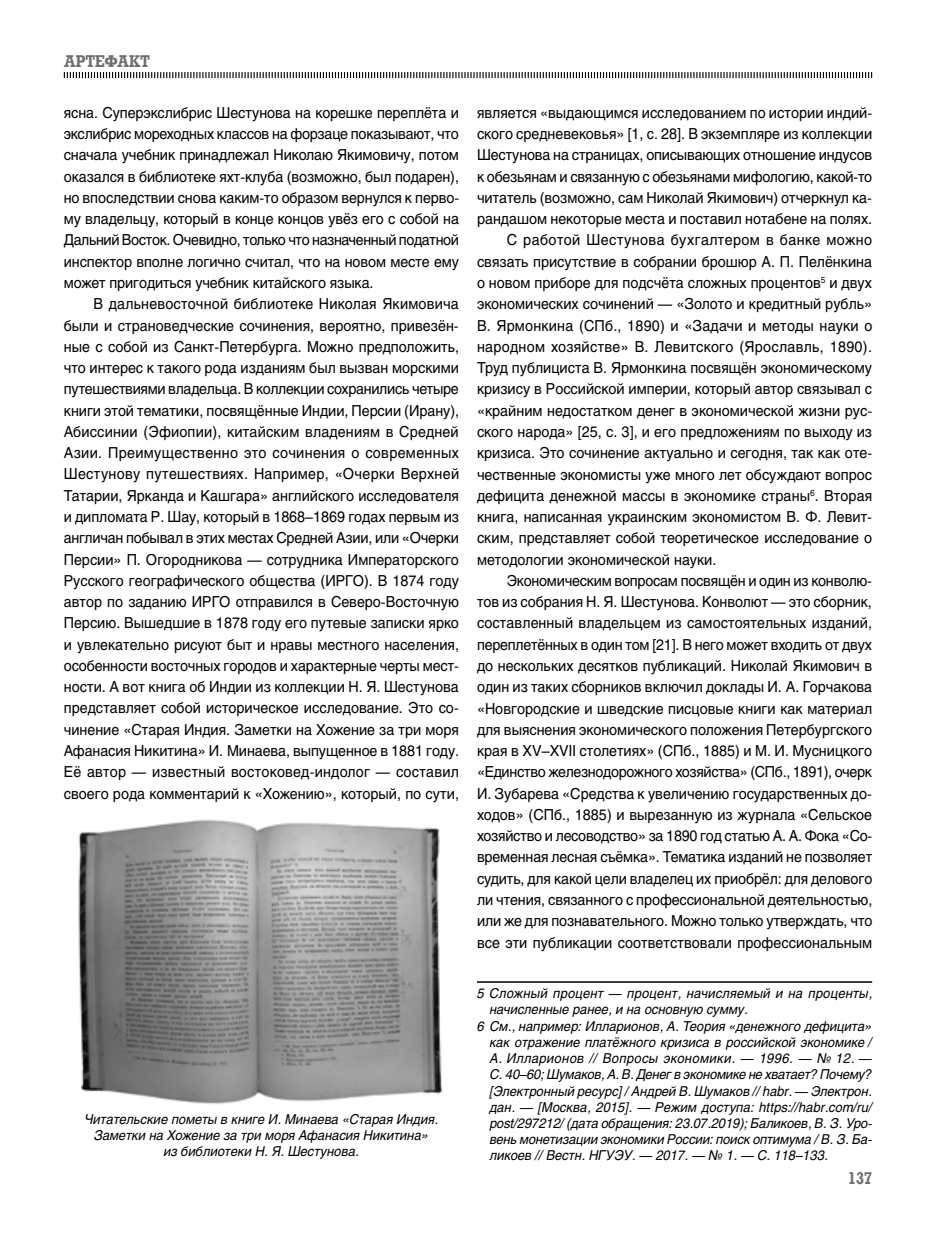
<style>
.page{position:relative;width:936px;height:1234px;background:#fff}
.page>*{position:absolute;margin:0;border:0;box-sizing:border-box;transform-origin:0 0}
.t1{font:700 16.5px "Rodeo";color:#706f6f;scale:.9 1}
.t2{font:15px/21.3px "Helios";color:#000;text-align:justify;scale:.95 1}
.t3{font:15px "Helios";letter-spacing:-.02em;color:#000;scale:.95 1}
.t4{font:15px "Helios";letter-spacing:-.025em;color:#000;scale:.95 1}
.t5{font:15px "Helios";letter-spacing:.02em;color:#000;scale:.95 1}
.t6{font:15px "Helios";letter-spacing:.03em;color:#000;scale:.95 1}
.t7{font:italic 13.5px/16.2px "Helios";color:#000;text-align:center;scale:.95 1}
.t8{font:italic 13.5px "Helios";letter-spacing:.02em;color:#000;scale:.95 1}
.t9{font:italic 13.5px "Helios";letter-spacing:.03em;color:#000;scale:.95 1}
</style>
<div class="page">
<svg style="left:63px;top:72px;width:809px;height:7px"></svg>
<hr style="left:477px;top:981px;width:395px;height:1px;background:#000">
<img style="left:78px;top:820px;width:365px;height:285px">
<p class="t1" style="left:64px;top:51px;width:97px">АРТЕФАКТ</p>
<p class="t2" style="left:64px;top:102px;width:417px">ясна. Суперэкслибрис Шестунова на корешке переплёта и экслибрис мореходных классов на форзаце показывают, что сначала учебник принадлежал Николаю Якимовичу, потом оказался в библиотеке яхт-клуба (возможно, был подарен), но впоследствии снова каким-то образом вернулся к перво&shy;му владельцу, который в конце концов увёз его с собой на Дальний Восток. Очевидно, только что назначенный податной инспектор вполне логично считал, что на новом месте ему может пригодиться учебник китайского языка.</p>
<p class="t2" style="left:64px;top:293px;width:417px;text-indent:30px">В дальневосточной библиотеке Николая Якимовича были и страноведческие сочинения, вероятно, привезён&shy;ные с собой из Санкт-Петербурга. Можно предположить, что интерес к такого рода изданиям был вызван морскими путешествиями владельца. В коллекции сохранились четыре книги этой тематики, посвящённые Индии, Персии (Ирану), Абиссинии (Эфиопии), китайским владениям в Средней Азии. Преимущественно это сочинения о современных Шестунову путешествиях. Например, «Очерки Верхней Татарии, Ярканда и Кашгара» английского исследователя и дипломата Р. Шау, который в 1868–1869 годах первым из англичан побывал в этих местах Средней Азии, или «Очерки Персии» П. Огородникова — сотрудника Императорского Русского географического общества (ИРГО). В 1874 году автор по заданию ИРГО отправился в Северо-Восточную Персию. Вышедшие в 1878 году его путевые записки ярко и увлекательно рисуют быт и нравы местного населения, особенности восточных городов и характерные черты мест&shy;ности. А вот книга об Индии из коллекции Н. Я. Шестунова представляет собой историческое исследование. Это со&shy;чинение «Старая Индия. Заметки на Хожение за три моря Афанасия Никитина» И. Минаева, выпущенное в 1881 году.<br>Её автор — известный востоковед-индолог — составил своего рода комментарий к «Хожению», который, по сути,</p>
<p class="t7" style="left:84px;top:1110px;width:374px">Читательские пометы в книге И. Минаева «Старая Индия.<br>Заметки на Хожение за три моря Афанасия Никитина»<br>из библиотеки Н. Я. Шестунова.</p>
<p class="t2" style="left:477px;top:102px;width:417px">является «выдающимся исследованием по истории индий-</p>
<p class="t2" style="left:477px;top:123px;width:417px">ского средневековья» [1, с. 28]. В экземпляре из коллекции</p>
<p class="t2" style="left:477px;top:144px;width:417px">Шестунова на страницах, описывающих отношение индусов</p>
<p class="t3" style="left:477px;top:167px;width:417px">к обезьянам и связанную с обезьянами мифологию, какой-то</p>
<p class="t2" style="left:477px;top:187px;width:417px">читатель (возможно, сам Николай Якимович) отчеркнул ка-</p>
<p class="t2" style="left:477px;top:208px;width:417px">рандашом некоторые места и поставил нотабене на полях.</p>
<p class="t6" style="left:506px;top:231px;width:386px">С работой Шестунова бухгалтером в банке можно</p>
<p class="t2" style="left:477px;top:250px;width:417px">связать присутствие в собрании брошюр А. П. Пелёнкина</p>
<p class="t2" style="left:477px;top:272px;width:417px">о новом приборе для подсчёта сложных процентов<sup>5</sup> и двух</p>
<p class="t2" style="left:477px;top:293px;width:417px">экономических сочинений — «Золото и кредитный рубль»</p>
<p class="t2" style="left:477px;top:314px;width:417px">В. Ярмонкина (СПб., 1890) и «Задачи и методы науки о</p>
<p class="t5" style="left:477px;top:337px;width:417px">народном хозяйстве» В. Левитского (Ярославль, 1890).</p>
<p class="t2" style="left:477px;top:357px;width:417px">Труд публициста В. Ярмонкина посвящён экономическому</p>
<p class="t2" style="left:477px;top:378px;width:417px">кризису в Российской империи, который автор связывал с</p>
<p class="t2" style="left:477px;top:399px;width:417px">«крайним недостатком денег в экономической жизни рус-</p>
<p class="t2" style="left:477px;top:421px;width:417px">ского народа» [25, с. 3], и его предложениям по выходу из</p>
<p class="t2" style="left:477px;top:442px;width:417px">кризиса. Это сочинение актуально и сегодня, так как оте-</p>
<p class="t2" style="left:477px;top:463px;width:417px">чественные экономисты уже много лет обсуждают вопрос</p>
<p class="t2" style="left:477px;top:484px;width:417px">дефицита денежной массы в экономике страны<sup>6</sup>. Вторая</p>
<p class="t2" style="left:477px;top:506px;width:417px">книга, написанная украинским экономистом В. Ф. Левит-</p>
<p class="t2" style="left:477px;top:527px;width:417px">ским, представляет собой теоретическое исследование о</p>
<p class="t2" style="left:477px;top:548px;width:253px">методологии экономической науки.</p>
<p class="t2" style="left:506px;top:569px;width:386px">Экономическим вопросам посвящён и один из конволю-</p>
<p class="t2" style="left:477px;top:591px;width:417px">тов из собрания Н. Я. Шестунова. Конволют — это сборник,</p>
<p class="t2" style="left:477px;top:612px;width:417px">составленный владельцем из самостоятельных изданий,</p>
<p class="t2" style="left:477px;top:633px;width:417px">переплетённых в один том [21]. В него может входить от двух</p>
<p class="t2" style="left:477px;top:654px;width:417px">до нескольких десятков публикаций. Николай Якимович в</p>
<p class="t2" style="left:477px;top:676px;width:417px">один из таких сборников включил доклады И. А. Горчакова</p>
<p class="t2" style="left:477px;top:697px;width:417px">«Новгородские и шведские писцовые книги как материал</p>
<p class="t2" style="left:477px;top:718px;width:417px">для выяснения экономического положения Петербургского</p>
<p class="t2" style="left:477px;top:739px;width:417px">края в XV–XVII столетиях» (СПб., 1885) и М. И. Мусницкого</p>
<p class="t4" style="left:477px;top:763px;width:417px">«Единство железнодорожного хозяйства» (СПб., 1891), очерк</p>
<p class="t2" style="left:477px;top:782px;width:417px">И. Зубарева «Средства к увеличению государственных до-</p>
<p class="t2" style="left:477px;top:803px;width:417px">ходов» (СПб., 1885) и вырезанную из журнала «Сельское</p>
<p class="t3" style="left:477px;top:826px;width:417px">хозяйство и лесоводство» за 1890 год статью А. А. Фока «Со-</p>
<p class="t2" style="left:477px;top:846px;width:417px">временная лесная съёмка». Тематика изданий не позволяет</p>
<p class="t2" style="left:477px;top:867px;width:417px">судить, для какой цели владелец их приобрёл: для делового</p>
<p class="t2" style="left:477px;top:888px;width:417px">ли чтения, связанного с профессиональной деятельностью,</p>
<p class="t2" style="left:477px;top:909px;width:417px">или же для познавательного. Можно только утверждать, что</p>
<p class="t2" style="left:477px;top:931px;width:417px">все эти публикации соответствовали профессиональным</p>
<p class="t8" style="left:477px;top:985px;width:417px">5 Сложный процент — процент, начисляемый и на проценты,</p>
<p class="t7" style="left:489px;top:1001px;width:273px">начисленные ранее, и на основную сумму.</p>
<p class="t7" style="left:477px;top:1017px;width:417px">6 См., например: Илларионов, А. Теория «денежного дефицита»</p>
<p class="t7" style="left:489px;top:1033px;width:404px">как отражение платёжного кризиса в российской экономике /</p>
<p class="t9" style="left:489px;top:1049px;width:404px">А. Илларионов // Вопросы экономики. — 1996. — № 12. —</p>
<p class="t7" style="left:489px;top:1066px;width:404px">С. 40–60; Шумаков, А. В. Денег в экономике не хватает? Почему?</p>
<p class="t7" style="left:489px;top:1082px;width:404px">[Электронный ресурс] / Андрей В. Шумаков // habr. — Электрон.</p>
<p class="t7" style="left:489px;top:1098px;width:404px">дан. — [Москва, 2015]. — Режим доступа: https://habr.com/ru/</p>
<p class="t7" style="left:489px;top:1114px;width:404px">post/297212/ (дата обращения: 23.07.2019); Баликоев, В. З. Уро-</p>
<p class="t7" style="left:489px;top:1130px;width:404px">вень монетизации экономики России: поиск оптимума / В. З. Ба-</p>
<p class="t7" style="left:489px;top:1147px;width:358px">ликоев // Вестн. НГУЭУ. — 2017. — № 1. — С. 118–133.</p>
<p class="t1" style="left:848px;top:1167px;width:28px">137</p>
</div>
